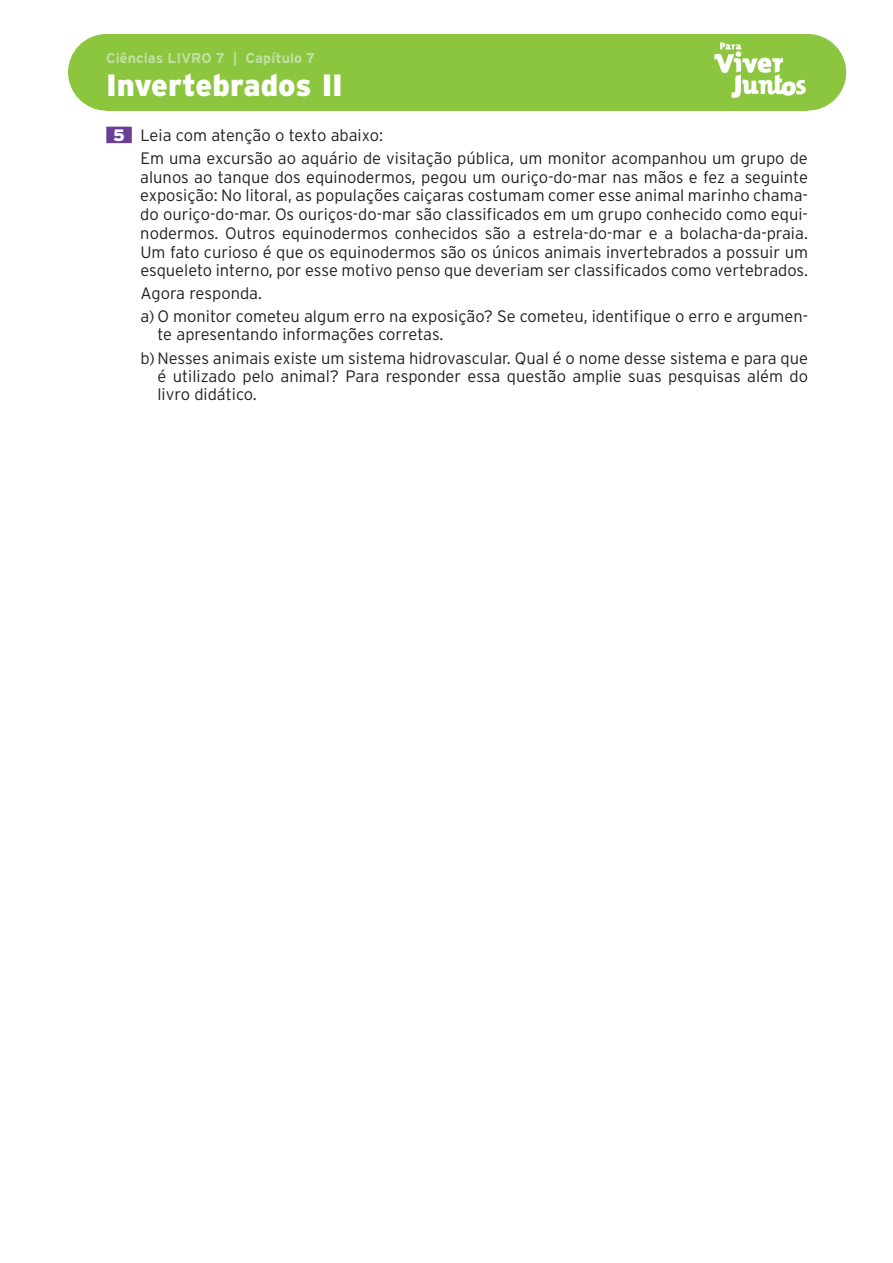
<style>
.page{position:relative;width:893px;height:1263px;background:#fff}
.page>*{position:absolute;margin:0;border:0;box-sizing:border-box;transform-origin:0 0}
.t1{font:900 30.75px "Interstate";letter-spacing:-.005em;color:#fff}
.t2{font:300 16.5px/18.8px "Interstate";color:#231f20}
.t3{font:700 14.25px "Interstate";letter-spacing:.005em;color:#c3dfa4}
.s1{font-weight:900;color:#fff}
</style>
<div class="page">
<div style="left:770px;top:34px;width:76px;height:77px;background:#8bc63e;border-radius:50%"></div>
<div style="left:68px;top:34px;width:77px;height:77px;background:#8bc63e;border-radius:50%"></div>
<div style="left:106px;top:34px;width:702px;height:77px;background:#8bc63e"></div>
<svg style="left:714px;top:43px;width:92px;height:55px"></svg>
<div style="left:106px;top:127px;width:26px;height:16px;background:#6b3e98"></div>
<p class="t3" style="left:106px;top:50px;width:210px">Ciências LIVRO 7 | Capítulo 7</p>
<h1 class="t1" style="left:106px;top:67px;width:238px">Invertebrados II</h1>
<p class="t2" style="left:140px;top:123px;width:669px;line-height:23px;text-indent:-27px"><span class="s1">5</span> Leia com atenção o texto abaixo:<br>Em uma excursão ao aquário de visitação pública, um monitor acompanhou um grupo de</p>
<p class="t2" style="left:140px;top:167px;width:669px;text-align:justify">alunos ao tanque dos equinodermos, pegou um ouriço-do-mar nas mãos e fez a seguinte exposição: No litoral, as populações caiçaras costumam comer esse animal marinho chama&shy;do ouriço-do-mar. Os ouriços-do-mar são classificados em um grupo conhecido como equi&shy;nodermos. Outros equinodermos conhecidos são a estrela-do-mar e a bolacha-da-praia.<br>Um fato curioso é que os equinodermos são os únicos animais invertebrados a possuir um esqueleto interno, por esse motivo penso que deveriam ser classificados como vertebrados.</p>
<p class="t2" style="left:140px;top:282px;width:669px;line-height:22.2px">Agora responda.<br>a) O monitor cometeu algum erro na exposição? Se cometeu, identifique o erro e argumen-</p>
<p class="t2" style="left:140px;top:322px;width:669px;line-height:24.3px;text-indent:17px">te apresentando informações corretas.<br>b) Nesses animais existe um sistema hidrovascular. Qual é o nome desse sistema e para que</p>
<p class="t2" style="left:157px;top:367px;width:652px;line-height:18px">é utilizado pelo animal? Para responder essa questão amplie suas pesquisas além do livro didático.</p>
</div>
